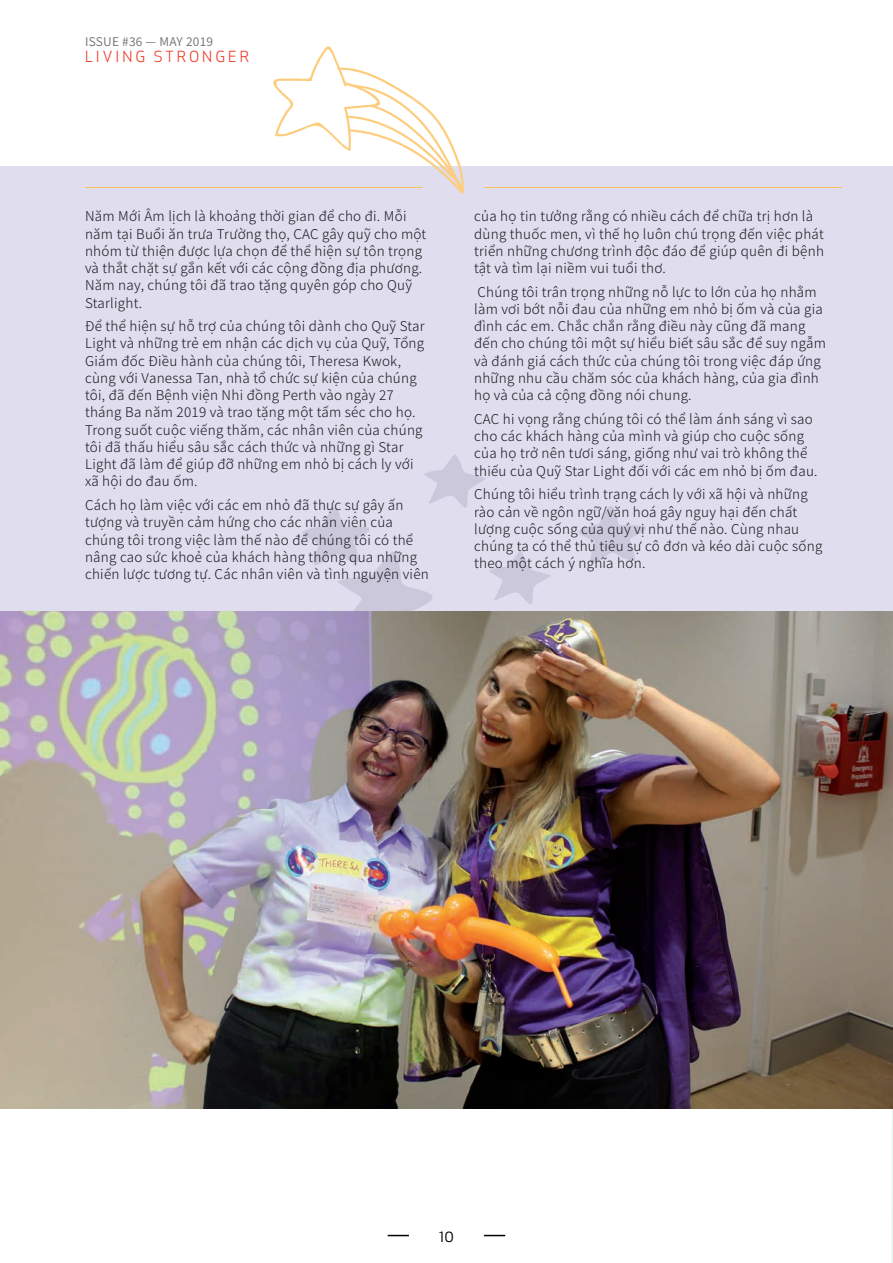
<style>
.page{position:relative;width:893px;height:1263px;background:#fff}
.page>*{position:absolute;margin:0;border:0;box-sizing:border-box;transform-origin:0 0}
.t1{font:16.5px "Apex New";color:#0a0004}
.t2{font:15px "Apex New";letter-spacing:.2em;color:#ee4131}
.t3{font:300 13.5px/17.2px "Source Han Sans CN";letter-spacing:.02em;color:#1a161a}
.t4{font:12px "Source Han Sans CN";letter-spacing:.02em;color:#726c73}
</style>
<div class="page">
<svg style="left:891px;top:1108px;width:2px;height:155px"></svg>
<div style="left:0;top:166px;width:893px;height:561px;background:#dfddee"></div>
<svg style="left:302px;top:455px;width:249px;height:157px"></svg>
<svg style="left:579px;top:506px;width:67px;height:57px"></svg>
<hr style="left:484px;top:187px;width:358px;height:1px;background:#fdc15b">
<img style="left:0;top:612px;width:893px;height:496px">
<svg style="left:273px;top:46px;width:191px;height:148px"></svg>
<hr style="left:85px;top:187px;width:337px;height:1px;background:#fdc15b">
<svg style="left:388px;top:1235px;width:21px;height:1px"></svg>
<svg style="left:484px;top:1235px;width:21px;height:1px"></svg>
<p class="t4" style="left:85px;top:35px;width:130px">ISSUE #36 — MAY 2019</p>
<p class="t2" style="left:85px;top:47px;width:166px">LIVING STRONGER</p>
<p class="t3" style="left:85px;top:208px;width:343px">Năm Mới Âm lịch là khoảng thời gian để cho đi. Mỗi năm tại Buổi ăn trưa Trường thọ, CAC gây quỹ cho một nhóm từ thiện được lựa chọn để thể hiện sự tôn trọng và thắt chặt sự gắn kết với các cộng đồng địa phương.<br>Năm nay, chúng tôi đã trao tặng quyên góp cho Quỹ Starlight.</p>
<p class="t3" style="left:85px;top:318px;width:341px">Để thể hiện sự hỗ trợ của chúng tôi dành cho Quỹ Star Light và những trẻ em nhận các dịch vụ của Quỹ, Tổng Giám đốc Điều hành của chúng tôi, Theresa Kwok, cùng với Vanessa Tan, nhà tổ chức sự kiện của chúng tôi, đã đến Bệnh viện Nhi đồng Perth vào ngày 27 tháng Ba năm 2019 và trao tặng một tấm séc cho họ.<br>Trong suốt cuộc viếng thăm, các nhân viên của chúng tôi đã thấu hiểu sâu sắc cách thức và những gì Star Light đã làm để giúp đỡ những em nhỏ bị cách ly với xã hội do đau ốm.</p>
<p class="t3" style="left:85px;top:497px;width:345px">Cách họ làm việc với các em nhỏ đã thực sự gây ấn tượng và truyền cảm hứng cho các nhân viên của chúng tôi trong việc làm thế nào để chúng tôi có thể nâng cao sức khoẻ của khách hàng thông qua những chiến lược tương tự. Các nhân viên và tình nguyện viên</p>
<p class="t3" style="left:474px;top:208px;width:351px">của họ tin tưởng rằng có nhiều cách để chữa trị hơn là dùng thuốc men, vì thế họ luôn chú trọng đến việc phát triển những chương trình độc đáo để giúp quên đi bệnh tật và tìm lại niềm vui tuổi thơ.</p>
<p class="t3" style="left:474px;top:283px;width:353px">Chúng tôi trân trọng những nỗ lực to lớn của họ nhằm làm vơi bớt nỗi đau của những em nhỏ bị ốm và của gia đình các em. Chắc chắn rằng điều này cũng đã mang đến cho chúng tôi một sự hiểu biết sâu sắc để suy ngẫm và đánh giá cách thức của chúng tôi trong việc đáp ứng những nhu cầu chăm sóc của khách hàng, của gia đình họ và của cả cộng đồng nói chung.</p>
<p class="t3" style="left:474px;top:411px;width:345px">CAC hi vọng rằng chúng tôi có thể làm ánh sáng vì sao cho các khách hàng của mình và giúp cho cuộc sống của họ trở nên tươi sáng, giống như vai trò không thể thiếu của Quỹ Star Light đối với các em nhỏ bị ốm đau.</p>
<p class="t3" style="left:474px;top:486px;width:350px">Chúng tôi hiểu trình trạng cách ly với xã hội và những rào cản về ngôn ngữ/văn hoá gây nguy hại đến chất lượng cuộc sống của quý vị như thế nào. Cùng nhau chúng ta có thể thủ tiêu sự cô đơn và kéo dài cuộc sống theo một cách ý nghĩa hơn.</p>
<p class="t1" style="left:439px;top:1225px;width:16px">10</p>
</div>
